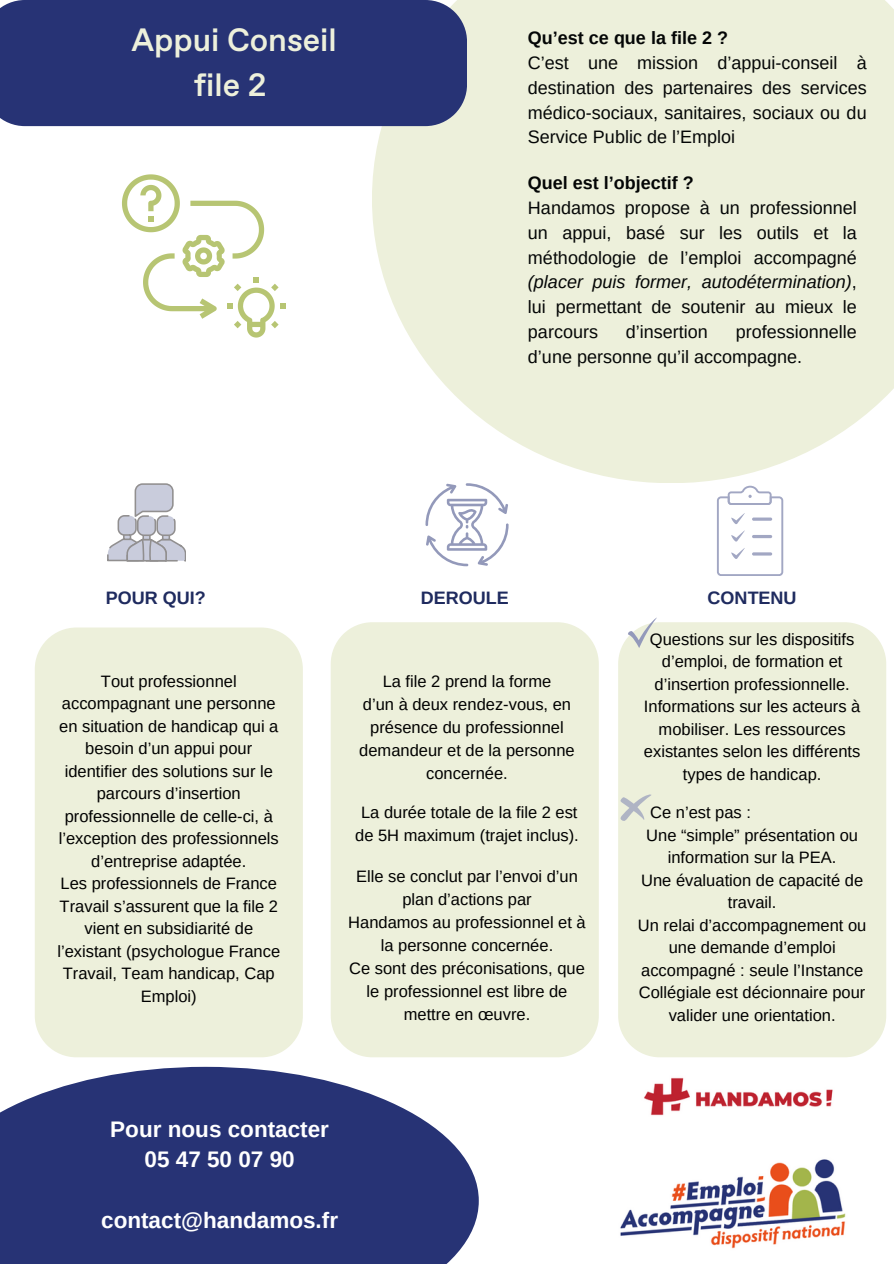
<style>
.page{position:relative;width:894px;height:1264px;background:#fff}
.page>*{position:absolute;margin:0;border:0;box-sizing:border-box;transform-origin:0 0}
.t1{font:500 32.25px/45px "Favorit";color:#edf0db;text-align:center}
.t2{font:700 22.5px/30.3px "Arimo";color:#fff;text-align:center}
.t3{font:18px/24.8px "Arimo";color:#040606;text-align:justify}
.t4{font:700 18px "Arimo";color:#040606}
.t5{font:700 18px "Arimo";color:#1f2b5f}
.t6{font:16.5px/22.5px "Arimo";color:#000;text-align:center}
.s1{font-style:italic}
</style>
<div class="page">
<svg style="left:372px;top:0;width:521px;height:483px;background:#eef1de"></svg>
<svg style="left:425px;top:483px;width:83px;height:83px"></svg>
<div style="left:0;top:0;width:467px;height:126px;background:#273375"></div>
<svg style="left:107px;top:483px;width:79px;height:79px"></svg>
<div style="left:35px;top:627px;width:268px;height:430px;background:#edf0db"></div>
<div style="left:330px;top:622px;width:268px;height:435px;background:#edf0db"></div>
<svg style="left:122px;top:174px;width:163px;height:163px"></svg>
<svg style="left:717px;top:485px;width:66px;height:90px"></svg>
<hr style="left:751px;top:552px;width:21px;height:3px;background:#9399ba;border-radius:2px">
<div style="left:618px;top:622px;width:268px;height:435px;background:#edf0db"></div>
<svg style="left:626px;top:617px;width:32px;height:31px"></svg>
<svg style="left:619px;top:794px;width:32px;height:27px"></svg>
<svg style="left:0;top:1066px;width:478px;height:197px;fill:#273375"></svg>
<div style="left:41px;top:1108px;width:357px;height:135px;background:#273375"></div>
<img style="left:620px;top:1077px;width:226px;height:172px">
<h3 class="t1" style="left:131px;top:18px;width:207px">Appui Conseil file 2</h3>
<p class="t4" style="left:528px;top:28px;width:201px">Qu’est ce que la file 2 ?</p>
<h3 class="t3" style="left:528px;top:50px;width:340px">C’est une mission d’appui-conseil à destination des partenaires des services médico-sociaux, sanitaires, sociaux ou du Service Public de l’Emploi</h3>
<p class="t4" style="left:528px;top:173px;width:167px">Quel est l’objectif ?</p>
<p class="t3" style="left:528px;top:195px;width:330px">Handamos propose à un professionnel un appui, basé sur les outils et la méthodologie de l’emploi accompagné <span class="s1">(placer puis former, autodétermination)</span>, lui permettant de soutenir au mieux le parcours</p>
<p class="t3" style="left:528px;top:319px;width:330px;text-indent:208px">professionnelle d’une personne qu’il accompagne.</p>
<p class="t3" style="left:625px;top:319px;width:84px">d’insertion</p>
<h3 class="t5" style="left:106px;top:587px;width:101px">POUR QUI?</h3>
<p class="t6" style="left:59px;top:669px;width:221px">Tout professionnel accompagnant une personne en situation de handicap qui a besoin d’un appui pour identifier des solutions sur le parcours d’insertion professionnelle de celle-ci, à l’exception des professionnels d’entreprise adaptée.</p>
<p class="t6" style="left:57px;top:872px;width:224px">Les professionnels de France<br>Travail s’assurent que la file 2 vient en subsidiarité de l’existant (psychologue France<br>Travail, Team handicap, Cap<br>Emploi)</p>
<p class="t5" style="left:420px;top:587px;width:89px">DEROULE</p>
<p class="t6" style="left:382px;top:670px;width:170px">La file 2 prend la forme</p>
<p class="t6" style="left:359px;top:692px;width:217px;line-height:23px">d’un à deux rendez-vous, en présence du professionnel demandeur et de la personne concernée.</p>
<p class="t6" style="left:355px;top:800px;width:225px;line-height:23px">La durée totale de la file 2 est de 5H maximum (trajet inclus).</p>
<p class="t6" style="left:356px;top:864px;width:223px;line-height:23px">Elle se conclut par l’envoi d’un plan d’actions par</p>
<p class="t6" style="left:348px;top:910px;width:239px;line-height:23px">Handamos au professionnel et à la personne concernée.</p>
<p class="t6" style="left:349px;top:956px;width:237px;line-height:23px">Ce sont des préconisations, que le professionnel est libre de mettre en œuvre.</p>
<p class="t2" style="left:110px;top:1113px;width:220px">Pour nous contacter<br>05 47 50 07 90</p>
<p class="t2" style="left:101px;top:1204px;width:238px">contact@handamos.fr</p>
<p class="t5" style="left:707px;top:587px;width:90px">CONTENU</p>
<h1 class="t6" style="left:643px;top:627px;width:218px">Questions sur les dispositifs d’emploi, de formation et d’insertion professionnelle.<br>Informations sur les acteurs à mobiliser. Les ressources existantes selon les différents types de handicap.</h1>
<p class="t6" style="left:650px;top:801px;width:102px">Ce n’est pas :</p>
<p class="t6" style="left:646px;top:823px;width:213px">Une “simple” présentation ou information sur la PEA.</p>
<p class="t6" style="left:641px;top:868px;width:223px">Une évaluation de capacité de travail.</p>
<p class="t6" style="left:637px;top:913px;width:230px">Un relai d’accompagnement ou une demande d’emploi accompagné : seule l’Instance<br>Collégiale est décionnaire pour valider une orientation.</p>
</div>
